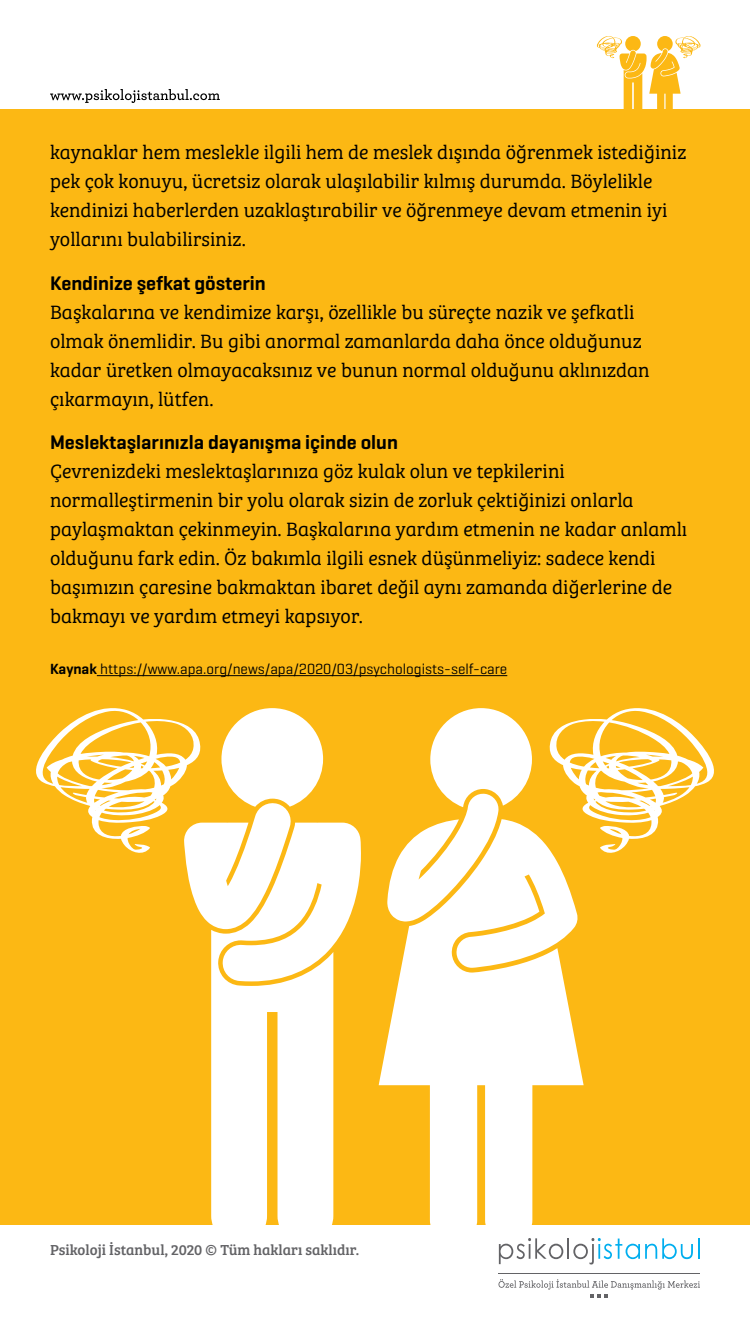
<style>
.page{position:relative;width:750px;height:1334px;background:#fff}
.page>*{position:absolute;margin:0;border:0;box-sizing:border-box;transform-origin:0 0}
.t1{font:20px/29px "Bree Serif Lt";color:#000}
.t2{font:600 20px "Geogrotesque";color:#000}
.t3{font:15px "Geogrotesque";color:#000}
.t4{font:15px "Bree Serif";color:#636366}
.s1{font-weight:600}
</style>
<div class="page">
<div style="left:0;top:109px;width:750px;height:1116px;background:#fcb814"></div>
<svg style="left:379px;top:831px;width:205px;height:394px;fill:#fff"></svg>
<svg style="left:387px;top:708px;width:145px;height:214px"></svg>
<svg style="left:211px;top:823px;width:150px;height:402px;fill:#fff"></svg>
<svg style="left:547px;top:708px;width:167px;height:148px"></svg>
<svg style="left:36px;top:708px;width:287px;height:221px"></svg>
<svg style="left:498px;top:1279px;width:202px;height:19px"></svg>
<hr style="left:498px;top:1273px;width:202px;height:1px;background:#636366">
<svg style="left:499px;top:1238px;width:64px;height:26px"></svg>
<hr style="left:567px;top:1238px;width:2px;height:21px;background:#636366">
<svg style="left:573px;top:1238px;width:120px;height:27px"></svg>
<hr style="left:698px;top:1238px;width:2px;height:21px;background:#00aeef">
<svg style="left:50px;top:89px;width:170px;height:14px"></svg>
<svg style="left:596px;top:36px;width:105px;height:73px"></svg>
<hr style="left:97px;top:675px;width:410px;height:1px;background:#000">
<p class="t1" style="left:50px;top:137px;width:638px">kaynaklar hem meslekle ilgili hem de meslek dışında öğrenmek istediğiniz pek çok konuyu, ücretsiz olarak ulaşılabilir kılmış durumda. Böylelikle kendinizi haberlerden uzaklaştırabilir ve öğrenmeye devam etmenin iyi yollarını bulabilirsiniz.</p>
<p class="t2" style="left:50px;top:271px;width:217px">Kendinize şefkat gösterin</p>
<p class="t1" style="left:50px;top:297px;width:601px">Başkalarına ve kendimize karşı, özellikle bu süreçte nazik ve şefkatli olmak önemlidir. Bu gibi anormal zamanlarda daha önce olduğunuz kadar üretken olmayacaksınız ve bunun normal olduğunu aklınızdan çıkarmayın, lütfen.</p>
<p class="t2" style="left:50px;top:430px;width:349px">Meslektaşlarınızla dayanışma içinde olun</p>
<p class="t1" style="left:50px;top:456px;width:639px">Çevrenizdeki meslektaşlarınıza göz kulak olun ve tepkilerini normalleştirmenin bir yolu olarak sizin de zorluk çektiğinizi onlarla paylaşmaktan çekinmeyin. Başkalarına yardım etmenin ne kadar anlamlı olduğunu fark edin. Öz bakımla ilgili esnek düşünmeliyiz: sadece kendi başımızın çaresine bakmaktan ibaret değil aynı zamanda diğerlerine de bakmayı ve yardım etmeyi kapsıyor.</p>
<p class="t3" style="left:50px;top:660px;width:459px"><span class="s1">Kaynak</span> https://www.apa.org/news/apa/2020/03/psychologists-self-care</p>
<p class="t4" style="left:50px;top:1238px;width:311px">Psikoloji İstanbul, 2020 © Tüm hakları saklıdır.</p>
</div>
